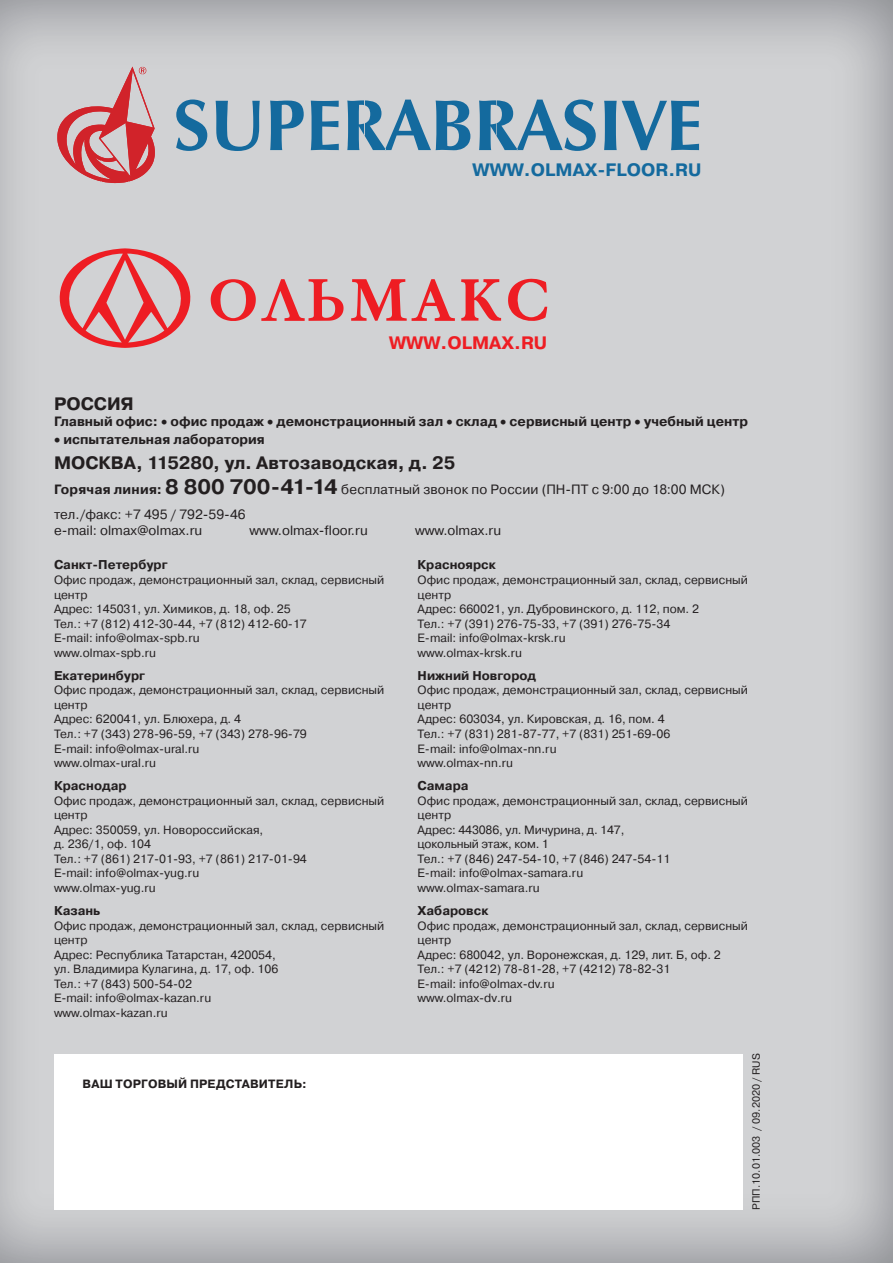
<style>
.page{position:relative;width:893px;height:1263px;background:#fff}
.page>*{position:absolute;margin:0;border:0;box-sizing:border-box;transform-origin:0 0}
.t1{font:700 18px "Pragmatica C";color:#231f20}
.t2{font:700 18px "Pragmatica C";color:#146a9e}
.t3{font:700 18px "Pragmatica C";color:#ee1d23}
.t4{font:13.5px "Pragmatica C";color:#231f20}
.t5{font:700 13.5px "Pragmatica C";color:#231f20}
.t6{font:700 12.75px "Pragmatica C";color:#231f20}
.t7{font:12px/14.5px "Pragmatica C";color:#231f20}
.Technische_Daten_Lie{font:700 12px "Pragmatica C";letter-spacing:.01em;color:#231f20}
.t8{font:10.5px "Pragmatica C";color:#231f20}
.s1{font-weight:700}
.s2{font-weight:700;font-size:21px}
</style>
<div class="page">
<svg style="left:54px;top:67px;width:102px;height:121px"></svg>
<svg style="left:176px;top:100px;width:523px;height:51px"></svg>
<svg style="left:351px;top:279px;width:104px;height:42px"></svg>
<svg style="left:508px;top:277px;width:39px;height:45px"></svg>
<svg style="left:461px;top:279px;width:40px;height:42px"></svg>
<svg style="left:54px;top:248px;width:290px;height:100px"></svg>
<p class="t2" style="left:473px;top:160px;width:230px">WWW.OLMAX-FLOOR.RU</p>
<p class="t3" style="left:389px;top:333px;width:160px">WWW.OLMAX.RU</p>
<p class="t1" style="left:54px;top:394px;width:81px">РОССИЯ</p>
<p class="t5" style="left:54px;top:414px;width:695px">Главный офис: • офис продаж • демонстрационный зал • склад • сервисный центр • учебный центр</p>
<p class="t5" style="left:54px;top:432px;width:212px">• испытательная лаборатория</p>
<p class="t1" style="left:54px;top:453px;width:403px">МОСКВА, 115280, ул. Автозаводская, д. 25</p>
<p class="t4" style="left:54px;top:482px;width:672px"><span class="s1">Горячая линия:</span> <span class="s2">8 800 700-41-14</span> бесплатный звонок по России (ПН-ПТ с 9:00 до 18:00 МСК)</p>
<p class="t4" style="left:54px;top:506px;width:193px">тел./факс: +7 495 / 792-59-46</p>
<p class="t4" style="left:54px;top:523px;width:150px">е-mail: olmax@olmax.ru</p>
<p class="t4" style="left:250px;top:523px;width:120px">www.olmax-floor.ru</p>
<p class="t4" style="left:415px;top:523px;width:88px">www.olmax.ru</p>
<p class="t6" style="left:54px;top:558px;width:115px">Санкт-Петербург</p>
<p class="t7" style="left:54px;top:573px;width:332px">Офис продаж, демонстрационный зал, склад, сервисный центр</p>
<p class="t7" style="left:54px;top:602px;width:238px">Адрес: 145031, ул. Химиков, д. 18, оф. 25</p>
<p class="t7" style="left:54px;top:616px;width:254px">Тел.: +7 (812) 412-30-44, +7 (812) 412-60-17<br>E-mail: info@olmax-spb.ru</p>
<p class="t7" style="left:54px;top:645px;width:104px">www.olmax-spb.ru</p>
<p class="t6" style="left:54px;top:668px;width:93px">Екатеринбург</p>
<p class="t7" style="left:54px;top:683px;width:332px">Офис продаж, демонстрационный зал, склад, сервисный центр</p>
<p class="t7" style="left:54px;top:712px;width:189px">Адрес: 620041, ул. Блюхера, д. 4</p>
<p class="t7" style="left:54px;top:727px;width:254px">Тел.: +7 (343) 278-96-59, +7 (343) 278-96-79<br>E-mail: info@olmax-ural.ru</p>
<p class="t7" style="left:54px;top:756px;width:104px">www.olmax-ural.ru</p>
<p class="t6" style="left:54px;top:779px;width:74px">Краснодар</p>
<p class="t7" style="left:54px;top:793px;width:332px">Офис продаж, демонстрационный зал, склад, сервисный центр</p>
<p class="t7" style="left:54px;top:822px;width:211px">Адрес: 350059, ул. Новороссийская, д. 236/1, оф. 104</p>
<p class="t7" style="left:54px;top:851px;width:254px">Тел.: +7 (861) 217-01-93, +7 (861) 217-01-94<br>E-mail: info@olmax-yug.ru</p>
<p class="t7" style="left:54px;top:881px;width:103px">www.olmax-yug.ru</p>
<p class="t6" style="left:54px;top:903px;width:48px">Казань</p>
<p class="t7" style="left:54px;top:918px;width:332px">Офис продаж, демонстрационный зал, склад, сервисный центр</p>
<p class="t7" style="left:54px;top:947px;width:226px">Адрес: Республика Татарстан, 420054, ул. Владимира Кулагина, д. 17, оф. 106</p>
<p class="t7" style="left:54px;top:976px;width:140px">Тел.: +7 (843) 500-54-02</p>
<p class="t7" style="left:54px;top:991px;width:159px">E-mail: info@olmax-kazan.ru</p>
<p class="t7" style="left:54px;top:1005px;width:115px">www.olmax-kazan.ru</p>
<p class="Technische_Daten_Lie" style="left:82px;top:1077px;width:226px">ВАШ ТОРГОВЫЙ ПРЕДСТАВИТЕЛЬ:</p>
<p class="t6" style="left:418px;top:558px;width:80px">Красноярск</p>
<p class="t7" style="left:418px;top:573px;width:332px">Офис продаж, демонстрационный зал, склад, сервисный центр</p>
<p class="t7" style="left:418px;top:602px;width:283px">Адрес: 660021, ул. Дубровинского, д. 112, пом. 2</p>
<p class="t7" style="left:418px;top:616px;width:254px">Тел.: +7 (391) 276-75-33, +7 (391) 276-75-34</p>
<p class="t7" style="left:418px;top:631px;width:149px">E-mail: info@olmax-krsk.ru</p>
<p class="t7" style="left:418px;top:645px;width:106px">www.olmax-krsk.ru</p>
<p class="t6" style="left:418px;top:668px;width:120px">Нижний Новгород</p>
<p class="t7" style="left:418px;top:683px;width:332px">Офис продаж, демонстрационный зал, склад, сервисный центр</p>
<p class="t7" style="left:418px;top:712px;width:249px">Адрес: 603034, ул. Кировская, д. 16, пом. 4</p>
<p class="t7" style="left:418px;top:727px;width:254px">Тел.: +7 (831) 281-87-77, +7 (831) 251-69-06</p>
<p class="t7" style="left:418px;top:741px;width:140px">E-mail: info@olmax-nn.ru</p>
<p class="t7" style="left:418px;top:756px;width:97px">www.olmax-nn.ru</p>
<p class="t6" style="left:418px;top:779px;width:52px">Самара</p>
<p class="t7" style="left:418px;top:793px;width:332px">Офис продаж, демонстрационный зал, склад, сервисный центр</p>
<p class="t7" style="left:418px;top:822px;width:208px">Адрес: 443086, ул. Мичурина, д. 147, цокольный этаж, ком. 1</p>
<p class="t7" style="left:418px;top:851px;width:254px">Тел.: +7 (846) 247-54-10, +7 (846) 247-54-11</p>
<p class="t7" style="left:418px;top:866px;width:167px">E-mail: info@olmax-samara.ru</p>
<p class="t7" style="left:418px;top:881px;width:124px">www.olmax-samara.ru</p>
<p class="t6" style="left:418px;top:904px;width:72px">Хабаровск</p>
<p class="t7" style="left:418px;top:918px;width:332px">Офис продаж, демонстрационный зал, склад, сервисный центр</p>
<p class="t7" style="left:418px;top:947px;width:305px">Адрес: 680042, ул. Воронежская, д. 129, лит. Б, оф. 2</p>
<p class="t7" style="left:418px;top:962px;width:254px">Тел.: +7 (4212) 78-81-28, +7 (4212) 78-82-31</p>
<p class="t7" style="left:418px;top:976px;width:139px">E-mail: info@olmax-dv.ru</p>
<p class="t7" style="left:418px;top:991px;width:96px">www.olmax-dv.ru</p>
<p class="t8" style="left:750px;top:1210px;width:158px;rotate:-90deg">РПП.10.01.003 / 09.2020 / RUS</p>
</div>
